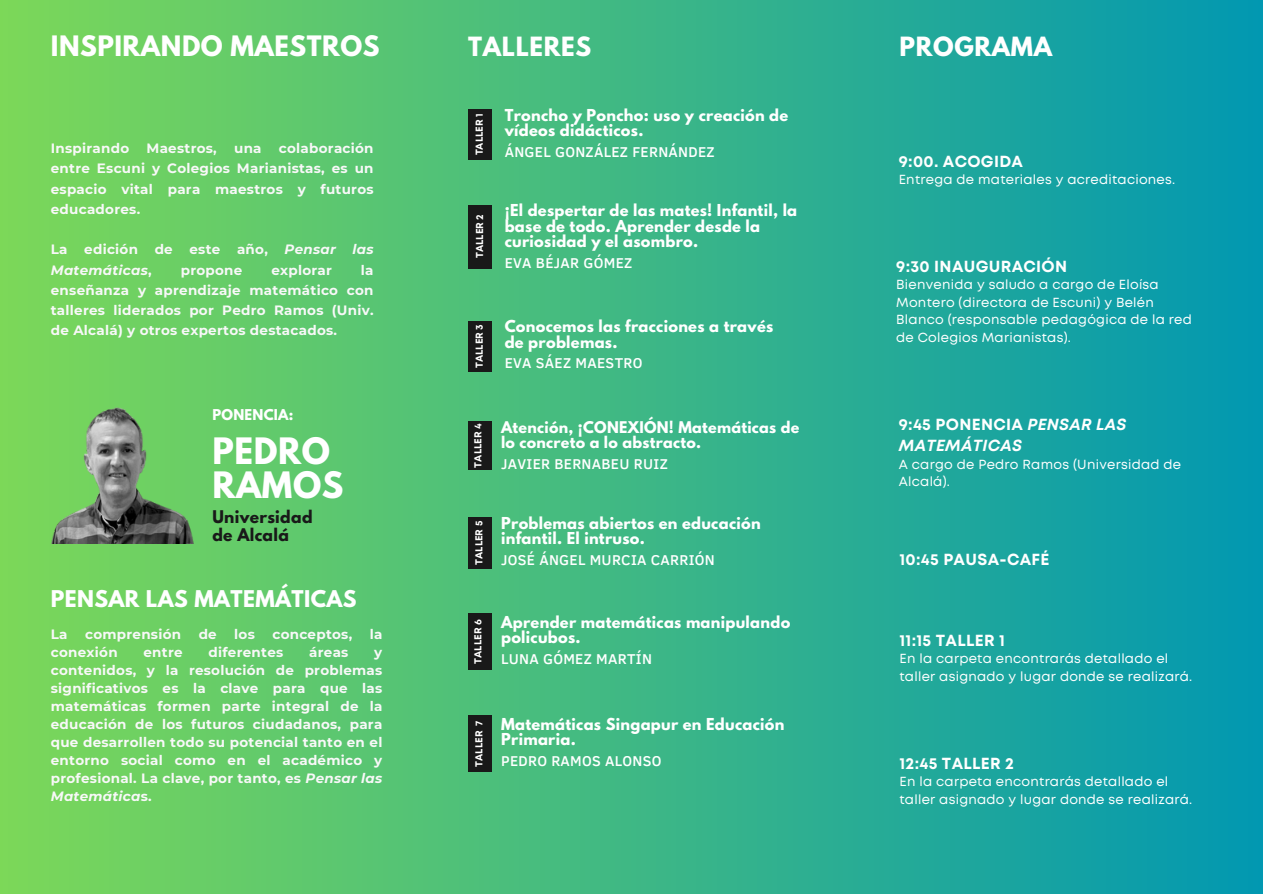
<style>
.page{position:relative;width:1263px;height:894px;background:#fff}
.page>*{position:absolute;margin:0;border:0;box-sizing:border-box;transform-origin:0 0}
.t1{font:700 32.25px/33.9px "League Spartan";letter-spacing:.02em;color:#fff}
.t2{font:700 24.9px "League Spartan";letter-spacing:.02em;color:#fff}
.t3{font:700 23.4px "League Spartan";letter-spacing:.025em;color:#fff}
.t4{font:700 20.4px "League Spartan";letter-spacing:.02em;color:#fff}
.t5{font:700 16.05px "Mont";letter-spacing:.02em;color:#fff}
.t6{font:italic 700 16.05px/21.9px "Mont";letter-spacing:.02em;color:#fff}
.t7{font:700 15.45px/18.6px "League Spartan";letter-spacing:.02em;color:#191919}
.t8{font:700 14.55px/15.3px "League Spartan";letter-spacing:.02em;color:#fff}
.t9{font:500 14.55px "Clear Sans";letter-spacing:.02em;color:#fff}
.t10{font:700 14.25px/15.3px "League Spartan";letter-spacing:.02em;color:#fff}
.t11{font:700 13.5px/18px "Montserrat";letter-spacing:.02em;color:#f8f8f8;text-align:justify}
.t12{font:13.2px/17.5px "Mont";letter-spacing:.02em;color:#fff}
.t13{font:700 13.2px "League Spartan";letter-spacing:.02em;color:#fff}
.t14{font:700 10.05px "Mont";color:#fff}
.s1{font-style:italic}
.s2{font-style:normal}
</style>
<div class="page">
<div style="left:0;top:0;width:1263px;height:893px;background:linear-gradient(to right,#7cd858,#0198b1)"></div>
<div style="left:469px;top:109px;width:23px;height:51px;background:#191919"></div>
<div style="left:469px;top:205px;width:23px;height:63px;background:#191919"></div>
<div style="left:469px;top:320px;width:23px;height:51px;background:#191919"></div>
<div style="left:468px;top:421px;width:23px;height:49px;background:#191919"></div>
<div style="left:468px;top:517px;width:23px;height:51px;background:#191919"></div>
<div style="left:468px;top:613px;width:23px;height:56px;background:#191919"></div>
<div style="left:468px;top:715px;width:23px;height:56px;background:#191919"></div>
<img style="left:51px;top:407px;width:146px;height:136px">
<h2 class="t2" style="left:51px;top:33px;width:330px">INSPIRANDO MAESTROS</h2>
<p class="t11" style="left:51px;top:138px;width:324px;line-height:20.2px;text-indent:228px">colaboración entre Escuni y Colegios Marianistas, es un espacio vital para maestros y futuros educadores.</p>
<p class="t11" style="left:51px;top:239px;width:324px;line-height:20.2px">La edición de este año, <span class="s1">Pensar las<br>Matemáticas</span>,</p>
<p class="t11" style="left:51px;top:139px;width:80px">Inspirando</p>
<p class="t11" style="left:147px;top:139px;width:72px">Maestros,</p>
<p class="t11" style="left:234px;top:139px;width:29px">una</p>
<p class="t11" style="left:51px;top:259px;width:324px;line-height:20.2px;text-indent:310px">la enseñanza y aprendizaje matemático con talleres liderados por Pedro Ramos (Univ. de Alcalá) y otros expertos destacados.</p>
<p class="t11" style="left:181px;top:261px;width:63px">propone</p>
<p class="t11" style="left:271px;top:261px;width:62px">explorar</p>
<p class="t13" style="left:212px;top:408px;width:83px">PONENCIA:</p>
<h1 class="t1" style="left:212px;top:437px;width:133px">PEDRO<br>RAMOS</h1>
<p class="t7" style="left:212px;top:509px;width:102px">Universidad de Alcalá</p>
<h3 class="t4" style="left:51px;top:588px;width:307px">PENSAR LAS MATEMÁTICAS</h3>
<p class="t11" style="left:51px;top:624px;width:18px">La</p>
<p class="t11" style="left:85px;top:624px;width:98px">comprensión</p>
<p class="t11" style="left:199px;top:624px;width:20px">de</p>
<p class="t11" style="left:234px;top:624px;width:22px">los</p>
<p class="t11" style="left:272px;top:624px;width:81px">conceptos,</p>
<p class="t11" style="left:370px;top:624px;width:14px">la</p>
<p class="t11" style="left:51px;top:642px;width:68px">conexión</p>
<p class="t11" style="left:144px;top:642px;width:41px">entre</p>
<p class="t11" style="left:209px;top:642px;width:76px">diferentes</p>
<p class="t11" style="left:309px;top:642px;width:41px">áreas</p>
<p class="t11" style="left:51px;top:642px;width:333px;text-indent:323px">y contenidos, y la resolución de problemas significativos es la clave para que las matemáticas formen parte integral de la educación de los futuros ciudadanos, para que desarrollen todo su potencial tanto en el entorno social como en el académico y profesional. La clave, por tanto, es <span class="s1">Pensar las Matemática</span>s.</p>
<h3 class="t3" style="left:468px;top:35px;width:124px">TALLERES</h3>
<p class="t14" style="left:475px;top:155px;width:43px;rotate:-90deg">TALLER 1</p>
<p class="t14" style="left:476px;top:258px;width:45px;rotate:-90deg">TALLER 2</p>
<p class="t8" style="left:505px;top:109px;width:285px">Troncho y Poncho: uso y creación de vídeos didácticos.</p>
<p class="t9" style="left:505px;top:141px;width:212px">ÁNGEL GONZÁLEZ FERNÁNDEZ</p>
<p class="t8" style="left:505px;top:205px;width:294px">¡El despertar de las mates! Infantil, la base de todo. Aprender desde la curiosidad y el asombro.</p>
<p class="t9" style="left:505px;top:252px;width:129px">EVA BÉJAR GÓMEZ</p>
<p class="t14" style="left:475px;top:368px;width:45px;rotate:-90deg">TALLER 3</p>
<p class="t8" style="left:505px;top:320px;width:270px">Conocemos las fracciones a través de problemas.</p>
<p class="t9" style="left:505px;top:352px;width:139px">EVA SÁEZ MAESTRO</p>
<p class="t14" style="left:474px;top:467px;width:45px;rotate:-90deg">TALLER 4</p>
<p class="t10" style="left:501px;top:421px;width:300px">Atención, ¡CONEXIÓN! Matemáticas de lo concreto a lo abstracto.</p>
<p class="t9" style="left:501px;top:453px;width:168px">JAVIER BERNABEU RUIZ</p>
<p class="t14" style="left:475px;top:564px;width:45px;rotate:-90deg">TALLER 5</p>
<p class="t8" style="left:501px;top:516px;width:261px">Problemas abiertos en educación infantil. El intruso.</p>
<p class="t9" style="left:501px;top:548px;width:215px">JOSÉ ÁNGEL MURCIA CARRIÓN</p>
<p class="t14" style="left:474px;top:663px;width:46px;rotate:-90deg">TALLER 6</p>
<p class="t8" style="left:501px;top:616px;width:291px">Aprender matemáticas manipulando policubos.</p>
<p class="t9" style="left:501px;top:648px;width:152px">LUNA GÓMEZ MARTÍN</p>
<p class="t14" style="left:475px;top:766px;width:48px;rotate:-90deg">TALLER 7</p>
<p class="t8" style="left:501px;top:718px;width:285px">Matemáticas Singapur en Educación<br>Primaria.</p>
<p class="t9" style="left:501px;top:750px;width:162px">PEDRO RAMOS ALONSO</p>
<h3 class="t3" style="left:899px;top:35px;width:154px">PROGRAMA</h3>
<p class="t5" style="left:899px;top:155px;width:126px">9:00. ACOGIDA</p>
<p class="t12" style="left:899px;top:172px;width:278px">Entrega de materiales y acreditaciones.</p>
<p class="t5" style="left:896px;top:260px;width:172px">9:30 INAUGURACIÓN</p>
<p class="t12" style="left:896px;top:277px;width:297px">Bienvenida y saludo a cargo de Eloísa Montero (directora de Escuni) y Belén Blanco (responsable pedagógica de la red de Colegios Marianistas).</p>
<p class="t6" style="left:899px;top:414px;width:229px"><span class="s2">9:45 PONENCIA</span> PENSAR LAS<br>MATEMÁTICAS</p>
<p class="t12" style="left:899px;top:456px;width:284px">A cargo de Pedro Ramos (Universidad de<br>Alcalá).</p>
<p class="t5" style="left:899px;top:553px;width:151px">10:45 PAUSA-CAFÉ</p>
<p class="t5" style="left:899px;top:634px;width:107px">11:15 TALLER 1</p>
<p class="t12" style="left:899px;top:650px;width:294px">En la carpeta encontrarás detallado el taller asignado y lugar donde se realizará.</p>
<p class="t5" style="left:899px;top:757px;width:116px">12:45 TALLER 2</p>
<p class="t12" style="left:899px;top:773px;width:294px">En la carpeta encontrarás detallado el taller asignado y lugar donde se realizará.</p>
</div>
